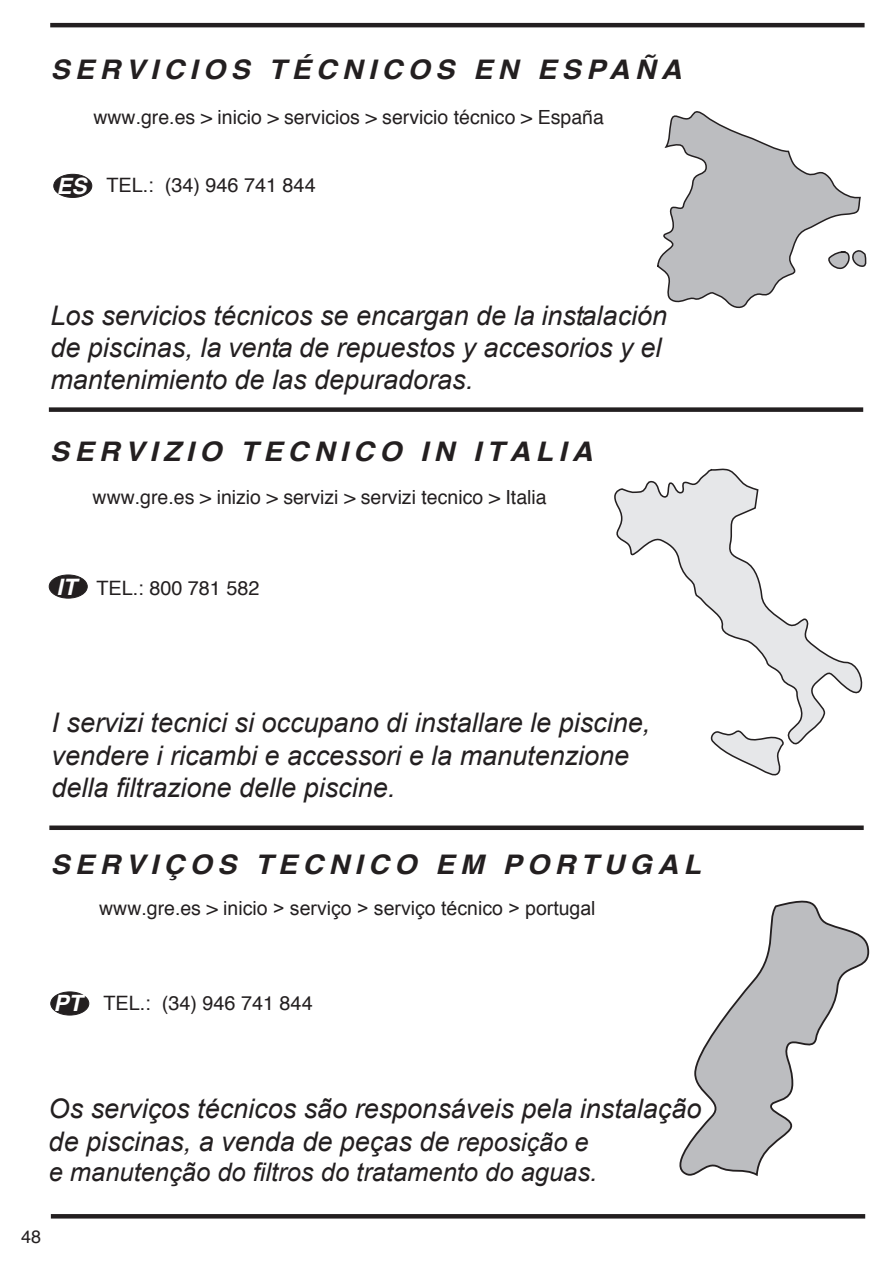
<style>
.page{position:relative;width:893px;height:1263px;background:#fff}
.page>*{position:absolute;margin:0;border:0;box-sizing:border-box;transform-origin:0 0}
.t1{font:italic 27px/32.4px "Arial";color:#231f20}
.t2{font:italic 700 27px "Helvetica";letter-spacing:.185em;color:#231f20;scale:1.06 1}
.t3{font:italic 25.5px "Arial";color:#231f20}
.t4{font:19.8px "Helvetica";color:#231f20}
.t5{font:19.5px "Helvetica";color:#231f20}
.t6{font:19.5px "Arial";color:#231f20}
.t7{font:18px "Helvetica";color:#231f20}
.s1{font-weight:700;font-style:italic;font-size:22.5px;color:#fff}
.s2{font-weight:700;font-style:italic;font-size:22.65px;color:#fff}
.s3{font-family:"Helvetica"}
.s4{font-size:25.5px}
</style>
<div class="page">
<svg style="left:723px;top:751px;width:58px;height:25px"></svg>
<svg style="left:614px;top:468px;width:249px;height:283px"></svg>
<div style="left:49px;top:575px;width:38px;height:23px;background:#231f20;border-radius:50%"></div>
<div style="left:49px;top:574px;width:39px;height:24px;border:1px solid #231f20;border-radius:50%"></div>
<div style="left:49px;top:407px;width:814px;height:5px;background:#231f20"></div>
<div style="left:49px;top:825px;width:815px;height:5px;background:#231f20"></div>
<svg style="left:657px;top:111px;width:210px;height:198px"></svg>
<svg style="left:679px;top:900px;width:191px;height:276px"></svg>
<hr style="left:50px;top:23px;width:815px;height:4px;background:#231f20">
<div style="left:54px;top:174px;width:38px;height:23px;background:#231f20;border-radius:50%"></div>
<div style="left:53px;top:174px;width:39px;height:24px;border:1px solid #231f20;border-radius:50%"></div>
<svg style="left:51px;top:1214px;width:814px;height:4px;background:#262223"></svg>
<div style="left:51px;top:992px;width:38px;height:23px;background:#231f20;border-radius:50%"></div>
<div style="left:50px;top:991px;width:39px;height:24px;border:1px solid #231f20;border-radius:50%"></div>
<p class="t2" style="left:50px;top:47px;width:597px">SERVICIOS TÉCNICOS EN ESPAÑA</p>
<p class="t5" style="left:93px;top:102px;width:512px">www.gre.es &gt; inicio &gt; servicios &gt; servicio técnico &gt; España</p>
<p class="t4" style="left:56px;top:170px;width:261px"><span class="s1">ES</span> TEL.: (34) 946 741 844</p>
<p class="t1" style="left:50px;top:299px;width:618px">Los servicios técnicos se encargan de la instalación de piscinas, la venta de repuestos y accesorios y el mantenimiento de las depuradoras.</p>
<p class="t2" style="left:50px;top:429px;width:513px">SERVIZIO TECNICO IN ITALIA</p>
<p class="t5" style="left:93px;top:482px;width:456px">www.gre.es &gt; inizio &gt; servizi &gt; servizi tecnico &gt; Italia</p>
<p class="t4" style="left:57px;top:572px;width:204px"><span class="s2">IT</span> TEL.: 800 781 582</p>
<p class="t1" style="left:52px;top:707px;width:600px">I servizi tecnici si occupano di installare le piscine, vendere i ricambi e accessori e la manutenzione della filtrazione delle piscine.</p>
<p class="t2" style="left:50px;top:842px;width:615px">SERVIÇOS TECNICO EM PORTUGAL</p>
<p class="t6" style="left:99px;top:896px;width:498px"><span class="s3">www.gre.es &gt;</span> inicio &gt; serviço &gt; serviço técnico &gt; portugal</p>
<p class="t4" style="left:53px;top:988px;width:261px"><span class="s1">PT</span> TEL.: (34) 946 741 844</p>
<p class="t1" style="left:49px;top:1093px;width:654px">Os serviços técnicos são responsáveis pela instalação de piscinas, a venda de peças de <span class="s4">reposição e</span></p>
<p class="t3" style="left:49px;top:1156px;width:550px">e manutenção do filtros do tratamento do aguas.</p>
<p class="t7" style="left:21px;top:1223px;width:22px">48</p>
</div>
